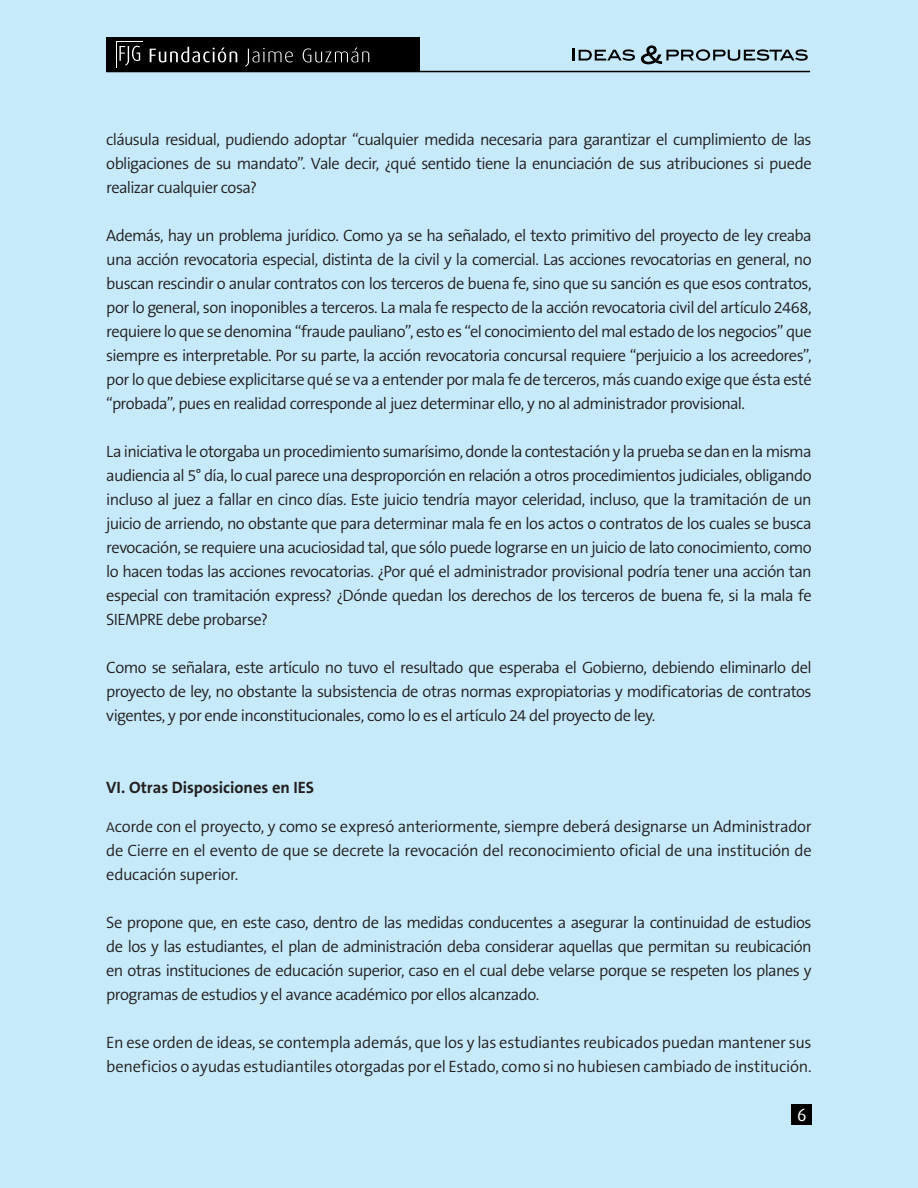
<style>
.page{position:relative;width:918px;height:1188px;background:#c6eafa}
.page>*{position:absolute;margin:0;border:0;box-sizing:border-box;transform-origin:0 0}
.t1{font:18px "Dax";color:#fff}
.t2{font:300 16.5px/24px "The Sans B4";letter-spacing:-.03em;color:#231f20;text-align:justify}
.t3{font:700 16.5px "The Sans B7";letter-spacing:-.005em;color:#231f20}
.s1{font-size:14.25px}
</style>
<div class="page">
<div style="left:792px;top:1104px;width:20px;height:20px;background:#000"></div>
<svg style="left:573px;top:48px;width:62px;height:13px"></svg>
<svg style="left:641px;top:45px;width:167px;height:19px"></svg>
<hr style="left:106px;top:71px;width:704px;height:1px;background:#000">
<div style="left:106px;top:37px;width:313px;height:35px;background:#000"></div>
<svg style="left:116px;top:41px;width:27px;height:27px"></svg>
<div style="left:117px;top:42px;width:26px;height:25px;background:#000"></div>
<svg style="left:119px;top:46px;width:21px;height:20px"></svg>
<svg style="left:150px;top:47px;width:219px;height:20px"></svg>
<p class="t2" style="left:106px;top:128px;width:707px">cláusula residual, pudiendo adoptar “cualquier medida necesaria para garantizar el cumplimiento de las obligaciones de su mandato”. Vale decir, ¿qué sentido tiene la enunciación de sus atribuciones si puede realizar cualquier cosa?</p>
<p class="t2" style="left:106px;top:224px;width:707px">Además, hay un problema jurídico. Como ya se ha señalado, el texto primitivo del proyecto de ley creaba una acción revocatoria especial, distinta de la civil y la comercial. Las acciones revocatorias en general, no buscan rescindir o anular contratos con los terceros de buena fe, sino que su sanción es que esos contratos, por lo general, son inoponibles a terceros. La mala fe respecto de la acción revocatoria civil del artículo 2468, requiere lo que se denomina “fraude pauliano”, esto es “el conocimiento del mal estado de los negocios” que siempre es interpretable. Por su parte, la acción revocatoria concursal requiere “perjuicio a los acreedores”, por lo que debiese explicitarse qué se va a entender por mala fe de terceros, más cuando exige que ésta esté “probada”, pues en realidad corresponde al juez determinar ello, y no al administrador provisional.</p>
<p class="t2" style="left:106px;top:440px;width:707px">La iniciativa le otorgaba un procedimiento sumarísimo, donde la contestación y la prueba se dan en la misma audiencia al 5° día, lo cual parece una desproporción en relación a otros procedimientos judiciales, obligando incluso al juez a fallar en cinco días. Este juicio tendría mayor celeridad, incluso, que la tramitación de un juicio de arriendo, no obstante que para determinar mala fe en los actos o contratos de los cuales se busca revocación, se requiere una acuciosidad tal, que sólo puede lograrse en un juicio de lato conocimiento, como lo hacen todas las acciones revocatorias. ¿Por qué el administrador provisional podría tener una acción tan especial con tramitación express? ¿Dónde quedan los derechos de los terceros de buena fe, si la mala fe SIEMPRE debe probarse?</p>
<p class="t2" style="left:106px;top:656px;width:707px">Como se señalara, este artículo no tuvo el resultado que esperaba el Gobierno, debiendo eliminarlo del proyecto de ley, no obstante la subsistencia de otras normas expropiatorias y modificatorias de contratos vigentes, y por ende inconstitucionales, como lo es el artículo 24 del proyecto de ley.</p>
<p class="t3" style="left:106px;top:779px;width:209px">VI. Otras Disposiciones en IES</p>
<p class="t2" style="left:106px;top:815px;width:707px"><span class="s1">A</span>corde con el proyecto, y como se expresó anteriormente, siempre deberá designarse un Administrador de Cierre en el evento de que se decrete la revocación del reconocimiento oficial de una institución de educación superior.</p>
<p class="t2" style="left:106px;top:911px;width:707px">Se propone que, en este caso, dentro de las medidas conducentes a asegurar la continuidad de estudios de los y las estudiantes, el plan de administración deba considerar aquellas que permitan su reubicación en otras instituciones de educación superior, caso en el cual debe velarse porque se respeten los planes y programas de estudios y el avance académico por ellos alcanzado.</p>
<p class="t2" style="left:106px;top:1031px;width:707px">En ese orden de ideas, se contempla además, que los y las estudiantes reubicados puedan mantener sus beneficios o ayudas estudiantiles otorgadas por el Estado, como si no hubiesen cambiado de institución.</p>
<p class="t1" style="left:797px;top:1104px;width:11px">6</p>
</div>
